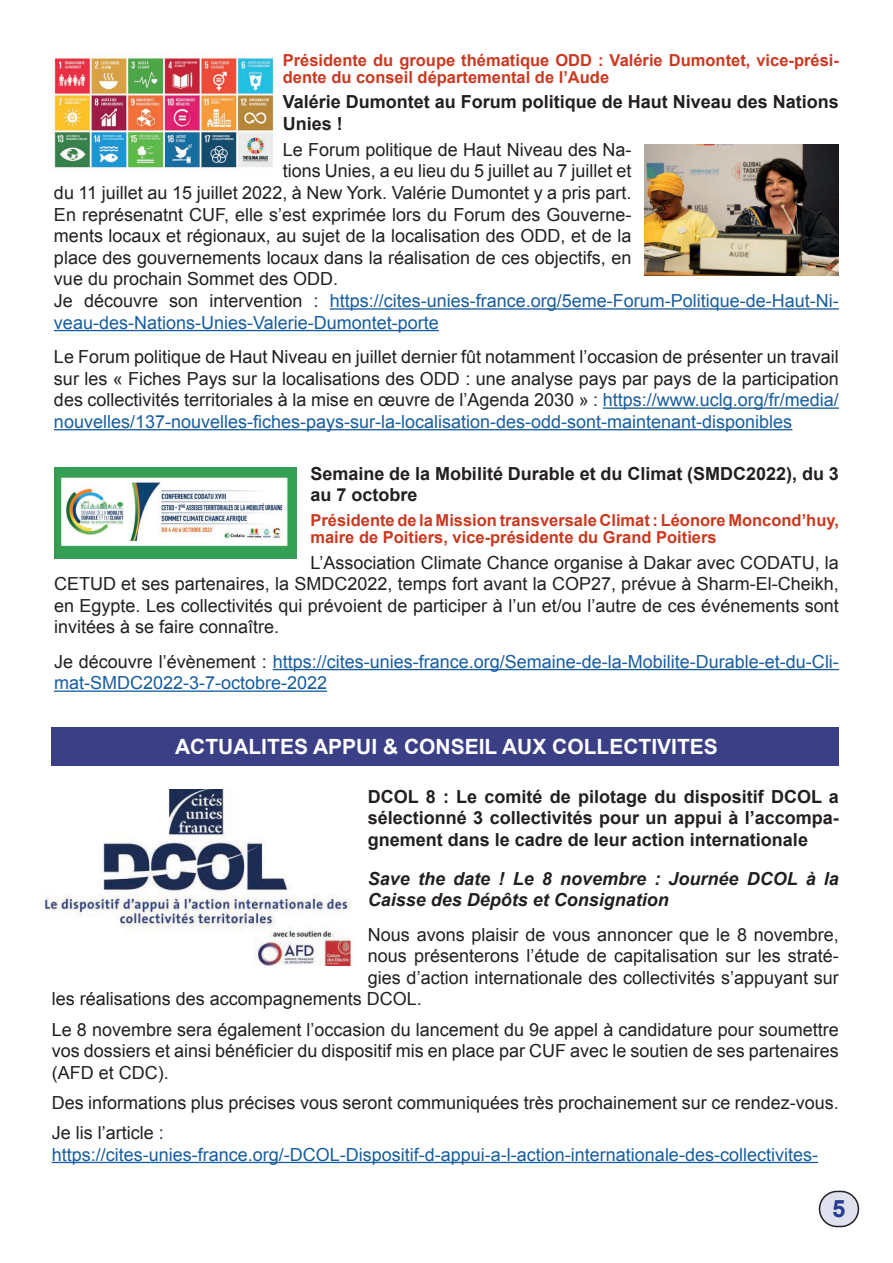
<style>
.page{position:relative;width:893px;height:1263px;background:#fff}
.page>*{position:absolute;margin:0;border:0;box-sizing:border-box;transform-origin:0 0}
.t1{font:700 24px "Arial";color:#253f8e}
.t2{font:700 21px "Arial";color:#fff}
.t3{font:18px/21.6px "Arial";color:#231f20;text-align:justify}
.t4{font:18px/21.6px "Arial";color:#175d9e}
.t5{font:700 18px/21.6px "Arial";color:#231f20}
.t6{font:italic 700 18px/21.6px "Arial";color:#231f20}
.t7{font:700 16.5px/16.5px "Arial";color:#cb3920}
.s1{color:#231f20}
.s2{color:#175d9e}
</style>
<div class="page">
<div style="left:819px;top:1191px;width:39px;height:35px;background:#e0e1ee;border-radius:18px"></div>
<div style="left:819px;top:1191px;width:40px;height:36px;border:2px solid #231f20;border-radius:18px"></div>
<img style="left:54px;top:54px;width:220px;height:114px">
<hr style="left:330px;top:308px;width:509px;height:2px;background:#175d9e">
<hr style="left:54px;top:330px;width:385px;height:1px;background:#175d9e">
<hr style="left:603px;top:407px;width:236px;height:2px;background:#175d9e">
<hr style="left:54px;top:429px;width:738px;height:1px;background:#175d9e">
<hr style="left:273px;top:669px;width:566px;height:1px;background:#175d9e">
<hr style="left:54px;top:690px;width:273px;height:2px;background:#175d9e">
<img style="left:644px;top:145px;width:195px;height:131px">
<img style="left:54px;top:468px;width:243px;height:90px">
<div style="left:52px;top:727px;width:787px;height:38px;background:#3a3f86"></div>
<img style="left:42px;top:790px;width:311px;height:176px">
<hr style="left:52px;top:1162px;width:766px;height:1px;background:#175d9e">
<p class="t7" style="left:283px;top:52px;width:558px">Présidente du groupe thématique ODD : Valérie Dumontet, vice-prési&shy;dente du conseil départemental de l’Aude</p>
<p class="t5" style="left:283px;top:92px;width:558px">Valérie Dumontet au Forum politique de Haut Niveau des Nations<br>Unies !</p>
<p class="t3" style="left:283px;top:139px;width:350px">Le Forum politique de Haut Niveau des Na-</p>
<p class="t3" style="left:283px;top:160px;width:350px">tions Unies, a eu lieu du 5 juillet au 7 juillet et</p>
<p class="t3" style="left:54px;top:182px;width:579px">du 11 juillet au 15 juillet 2022, à New York. Valérie Dumontet y a pris part.</p>
<p class="t3" style="left:54px;top:204px;width:579px">En représenatnt CUF, elle s’est exprimée lors du Forum des Gouverne-</p>
<p class="t3" style="left:54px;top:225px;width:579px">ments locaux et régionaux, au sujet de la localisation des ODD, et de la</p>
<p class="t3" style="left:54px;top:247px;width:579px">place des gouvernements locaux dans la réalisation de ces objectifs, en</p>
<p class="t3" style="left:54px;top:268px;width:286px">vue du prochain Sommet des ODD.</p>
<p class="t4" style="left:54px;top:290px;width:786px"><span class="s1">Je découvre son intervention :</span> https://cites-unies-france.org/5eme-Forum-Politique-de-Haut-Ni-</p>
<p class="t4" style="left:54px;top:312px;width:386px">veau-des-Nations-Unies-Valerie-Dumontet-porte</p>
<p class="t3" style="left:54px;top:346px;width:786px">Le Forum politique de Haut Niveau en juillet dernier fût notamment l’occasion de présenter un travail sur les « Fiches Pays sur la localisations des ODD : une analyse pays par pays de la participation des collectivités territoriales à la mise en œuvre de l’Agenda 2030 » : <span class="s2">https://www.uclg.org/fr/media/ nouvelles/137-nouvelles-fiches-pays-sur-la-localisation-des-odd-sont-maintenant-disponibles</span></p>
<p class="t5" style="left:310px;top:463px;width:530px">Semaine de la Mobilité Durable et du Climat (SMDC2022), du 3 au 7 octobre</p>
<p class="t7" style="left:310px;top:513px;width:530px">Présidente de la Mission transversale Climat : Léonore Moncond’huy, maire de Poitiers, vice-présidente du Grand Poitiers</p>
<p class="t3" style="left:54px;top:552px;width:786px;text-indent:256px">L’Association Climate Chance organise à Dakar avec CODATU, la CETUD et ses partenaires, la SMDC2022, temps fort avant la COP27, prévue à Sharm-El-Cheikh, en Egypte. Les collectivités qui prévoient de participer à l’un et/ou l’autre de ces événements sont invitées à se faire connaître.</p>
<p class="t4" style="left:54px;top:651px;width:786px"><span class="s1">Je découvre l’évènement :</span> https://cites-unies-france.org/Semaine-de-la-Mobilite-Durable-et-du-Cli&shy;mat-SMDC2022-3-7-octobre-2022</p>
<p class="t2" style="left:175px;top:733px;width:544px">ACTUALITES APPUI &amp; CONSEIL AUX COLLECTIVITES</p>
<p class="t5" style="left:368px;top:786px;width:473px;text-align:justify">DCOL 8 : Le comité de pilotage du dispositif DCOL a sélectionné 3 collectivités pour un appui à l’accompa&shy;gnement dans le cadre de leur action internationale</p>
<p class="t6" style="left:368px;top:868px;width:473px">Save the date ! Le 8 novembre : Journée DCOL à la<br>Caisse des Dépôts et Consignation</p>
<p class="t3" style="left:368px;top:924px;width:473px">Nous avons plaisir de vous annoncer que le 8 novembre,</p>
<p class="t3" style="left:368px;top:945px;width:473px">nous présenterons l’étude de capitalisation sur les straté-</p>
<p class="t3" style="left:368px;top:967px;width:473px">gies d’action internationale des collectivités s’appuyant sur</p>
<p class="t3" style="left:52px;top:988px;width:372px">les réalisations des accompagnements DCOL.</p>
<p class="t3" style="left:52px;top:1018px;width:789px">Le 8 novembre sera également l’occasion du lancement du 9e appel à candidature pour soumettre vos dossiers et ainsi bénéficier du dispositif mis en place par CUF avec le soutien de ses partenaires (AFD et CDC).</p>
<p class="t3" style="left:52px;top:1087px;width:789px;line-height:30.2px">Des informations plus précises vous seront communiquées très prochainement sur ce rendez-vous.<br>Je lis l’article :</p>
<p class="t4" style="left:52px;top:1143px;width:768px">https://cites-unies-france.org/-DCOL-Dispositif-d-appui-a-l-action-internationale-des-collectivites-</p>
<h1 class="t1" style="left:832px;top:1192px;width:15px">5</h1>
</div>
